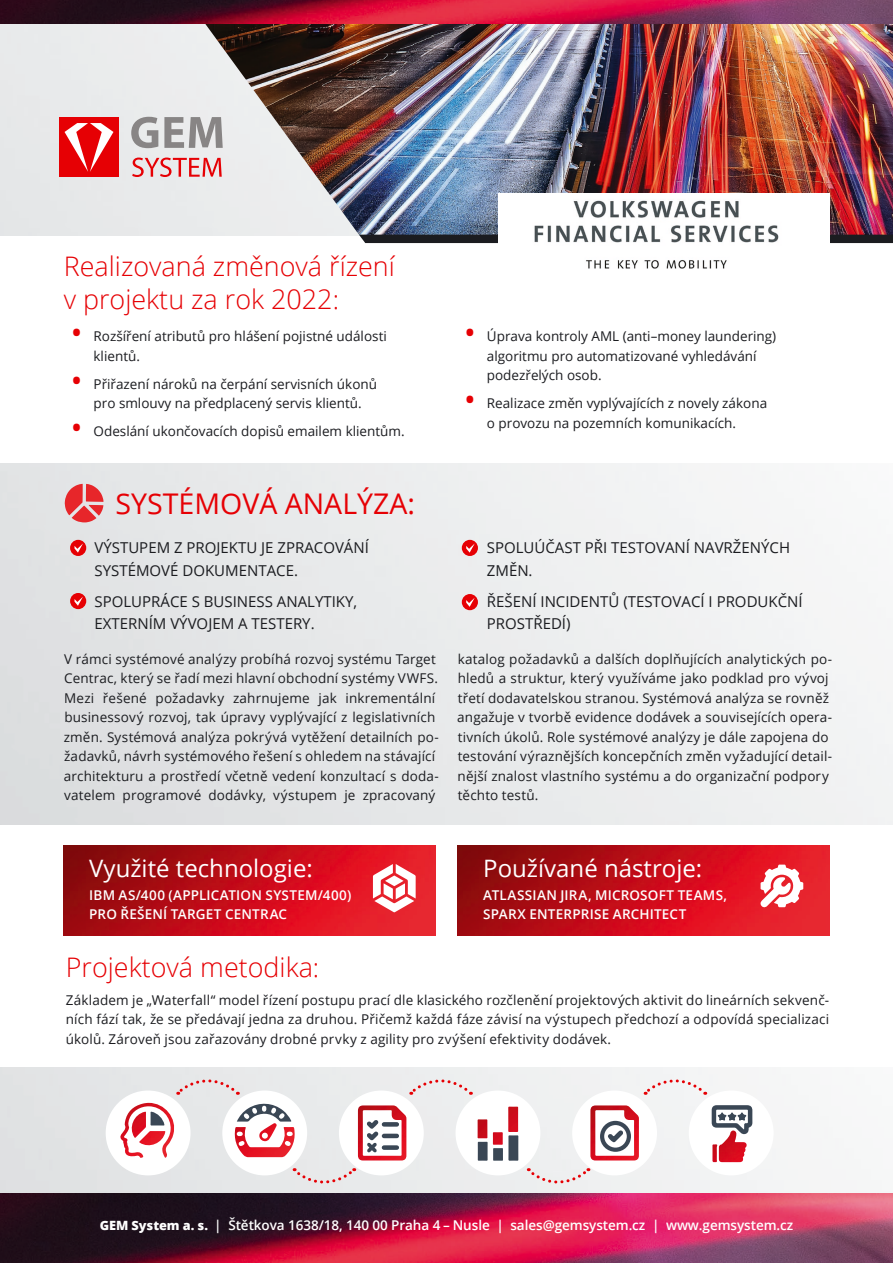
<style>
.page{position:relative;width:893px;height:1263px;background:#fff}
.page>*{position:absolute;margin:0;border:0;box-sizing:border-box;transform-origin:0 0}
.red_headline{font:28.5px "Open Sans";color:#e60004}
.red_headline-2{font:300 26.85px "Open Sans";color:#e60004}
.red_headline-3{font:24px "Open Sans";color:#fff}
.t1{font:15px/22.5px "Open Sans";color:#1b1c20}
.nadpis_basic{font:13.5px/19.5px "Open Sans";letter-spacing:.01em;color:#1b1c20}
.nadpis_basic-2{font:600 13.5px "Open Sans";letter-spacing:.015em;color:#fff}
.text{font:600 13.5px "Open Sans";letter-spacing:-.005em;color:#fff}
.s1{font-weight:700;font-size:24px;color:#e60004}
.s2{font-weight:800;font-size:12.75px}
</style>
<div class="page">
<img style="left:0;top:1067px;width:893px;height:196px">
<div style="left:0;top:23px;width:188px;height:212px;background:#e8eaeb"></div>
<img style="left:188px;top:23px;width:705px;height:212px">
<div style="left:59px;top:117px;width:60px;height:60px;background:#e60004"></div>
<svg style="left:65px;top:123px;width:48px;height:49px"></svg>
<svg style="left:131px;top:117px;width:27px;height:31px"></svg>
<svg style="left:164px;top:117px;width:59px;height:31px;background:#afadae"></svg>
<svg style="left:132px;top:158px;width:90px;height:19px;background:#e89ea0"></svg>
<img style="left:0;top:0;width:893px;height:23px">
<div style="left:359px;top:235px;width:534px;height:8px;background:#1b1c20"></div>
<img style="left:498px;top:193px;width:331px;height:76px">
<img style="left:64px;top:845px;width:372px;height:91px">
<img style="left:457px;top:845px;width:372px;height:91px">
<div style="left:222px;top:1090px;width:85px;height:85px;background:#fff;border-radius:50%"></div>
<img style="left:234px;top:1123px;width:61px;height:34px">
<svg style="left:237px;top:1103px;width:54px;height:18px"></svg>
<div style="left:455px;top:1090px;width:85px;height:85px;background:#fff;border-radius:50%"></div>
<img style="left:478px;top:1106px;width:40px;height:29px">
<svg style="left:478px;top:1135px;width:40px;height:26px"></svg>
<div style="left:689px;top:1090px;width:85px;height:85px;background:#fff;border-radius:50%"></div>
<img style="left:712px;top:1134px;width:35px;height:28px">
<svg style="left:712px;top:1105px;width:40px;height:29px"></svg>
<div style="left:106px;top:1090px;width:85px;height:85px;background:#fff;border-radius:50%"></div>
<img style="left:120px;top:1103px;width:54px;height:55px">
<div style="left:572px;top:1090px;width:85px;height:85px;background:#fff;border-radius:50%"></div>
<img style="left:590px;top:1105px;width:49px;height:55px">
<svg style="left:176px;top:1077px;width:62px;height:18px"></svg>
<svg style="left:294px;top:1167px;width:62px;height:18px"></svg>
<svg style="left:528px;top:1167px;width:62px;height:18px"></svg>
<svg style="left:409px;top:1077px;width:62px;height:18px"></svg>
<svg style="left:643px;top:1077px;width:63px;height:18px"></svg>
<svg style="left:65px;top:484px;width:38px;height:38px"></svg>
<svg style="left:373px;top:864px;width:43px;height:48px"></svg>
<svg style="left:761px;top:865px;width:42px;height:42px"></svg>
<div style="left:339px;top:1090px;width:85px;height:85px;background:#fff;border-radius:50%"></div>
<img style="left:358px;top:1105px;width:48px;height:55px">
<svg style="left:367px;top:1120px;width:32px;height:32px"></svg>
<svg style="left:70px;top:540px;width:16px;height:16px"></svg>
<svg style="left:75px;top:543px;width:8px;height:10px"></svg>
<div style="left:462px;top:540px;width:16px;height:16px;background:#e60004;border-radius:50%"></div>
<svg style="left:466px;top:543px;width:9px;height:10px"></svg>
<div style="left:462px;top:594px;width:16px;height:16px;background:#e60004;border-radius:50%"></div>
<svg style="left:466px;top:598px;width:9px;height:9px"></svg>
<div style="left:70px;top:593px;width:16px;height:16px;background:#e60004;border-radius:50%"></div>
<svg style="left:75px;top:597px;width:8px;height:9px"></svg>
<p class="red_headline-2" style="left:64px;top:248px;width:333px">Realizovaná změnová řízení</p>
<p class="red_headline-2" style="left:64px;top:281px;width:277px">v projektu za rok 2022:</p>
<p class="nadpis_basic" style="left:94px;top:326px;width:295px;text-indent:-21px"><span class="s1">•</span> Rozšíření atributů pro hlášení pojistné události klientů.</p>
<p class="nadpis_basic" style="left:72px;top:374px;width:306px;text-align:center"><span class="s1">•</span> Přiřazení nároků na čerpání servisních úkonů pro smlouvy na předplacený servis klientů.</p>
<p class="nadpis_basic" style="left:72px;top:421px;width:334px"><span class="s1">•</span> Odeslání ukončovacích dopisů emailem klientům.</p>
<p class="red_headline" style="left:116px;top:484px;width:301px">SYSTÉMOVÁ ANALÝZA:</p>
<p class="t1" style="left:95px;top:536px;width:276px;text-indent:-21px"><span class="s1">•</span> VÝSTUPEM Z PROJEKTU JE ZPRACOVÁNÍ<br>SYSTÉMOVÉ DOKUMENTACE.</p>
<p class="t1" style="left:95px;top:590px;width:264px;text-indent:-21px"><span class="s1">•</span> SPOLUPRÁCE S BUSINESS ANALYTIKY,<br>EXTERNÍM VÝVOJEM A TESTERY.</p>
<p class="nadpis_basic" style="left:64px;top:649px;width:377px">V rámci systémové analýzy probíhá rozvoj systému Target Centrac, který se řadí mezi hlavní obchodní systémy VWFS.<br>Mezi řešené požadavky zahrnujeme jak inkrementální businessový rozvoj, tak úpravy vyplývající z legislativních změn. Systémová analýza pokrývá vytěžení detailních po&shy;žadavků, návrh systémového řešení s ohledem na stávající architekturu a prostředí včetně vedení konzultací s doda&shy;vatelem programové dodávky, výstupem je zpracovaný</p>
<p class="nadpis_basic" style="left:487px;top:326px;width:291px;text-indent:-21px"><span class="s1">•</span> Úprava kontroly AML (anti–money laundering) algoritmu pro automatizované vyhledávání podezřelých osob.</p>
<p class="nadpis_basic" style="left:487px;top:393px;width:282px;text-indent:-21px"><span class="s1">•</span> Realizace změn vyplývajících z novely zákona o provozu na pozemních komunikacích.</p>
<p class="t1" style="left:487px;top:536px;width:305px;text-indent:-21px"><span class="s1">•</span> SPOLUÚČAST PŘI TESTOVANÍ NAVRŽENÝCH<br>ZMĚN.</p>
<p class="t1" style="left:487px;top:590px;width:317px;text-indent:-21px"><span class="s1">•</span> ŘEŠENÍ INCIDENTŮ (TESTOVACÍ I PRODUKČNÍ<br>PROSTŘEDÍ)</p>
<p class="nadpis_basic" style="left:457px;top:649px;width:376px">katalog požadavků a dalších doplňujících analytických po&shy;hledů a struktur, který využíváme jako podklad pro vývoj třetí dodavatelskou stranou. Systémová analýza se rovněž angažuje v tvorbě evidence dodávek a souvisejících opera&shy;tivních úkolů. Role systémové analýzy je dále zapojena do testování výraznějších koncepčních změn vyžadující detail&shy;nější znalost vlastního systému a do organizační podpory těchto testů.</p>
<p class="red_headline-3" style="left:89px;top:852px;width:225px">Využité technologie:</p>
<p class="nadpis_basic-2" style="left:89px;top:885px;width:263px">IBM AS/400 (APPLICATION SYSTEM/400)</p>
<p class="nadpis_basic-2" style="left:89px;top:905px;width:199px">PRO ŘEŠENÍ TARGET CENTRAC</p>
<p class="red_headline-3" style="left:483px;top:852px;width:220px">Používané nástroje:</p>
<p class="nadpis_basic-2" style="left:483px;top:885px;width:245px">ATLASSIAN JIRA, MICROSOFT TEAMS,</p>
<p class="nadpis_basic-2" style="left:483px;top:905px;width:205px">SPARX ENTERPRISE ARCHITECT</p>
<p class="red_headline-2" style="left:66px;top:949px;width:255px">Projektová metodika:</p>
<p class="nadpis_basic" style="left:66px;top:990px;width:765px;text-align:justify">Základem je „Waterfall“ model řízení postupu prací dle klasického rozčlenění projektových aktivit do lineárních sekvenč&shy;ních fází tak, že se předávají jedna za druhou. Přičemž každá fáze závisí na výstupech předchozí a odpovídá specializaci úkolů. Zároveň jsou zařazovány drobné prvky z agility pro zvýšení efektivity dodávek.</p>
<p class="text" style="left:100px;top:1215px;width:695px"><span class="s2">GEM System a. s.</span> | Štětkova 1638/18, 140 00 Praha 4 – Nusle | sales@gemsystem.cz | www.gemsystem.cz</p>
</div>
